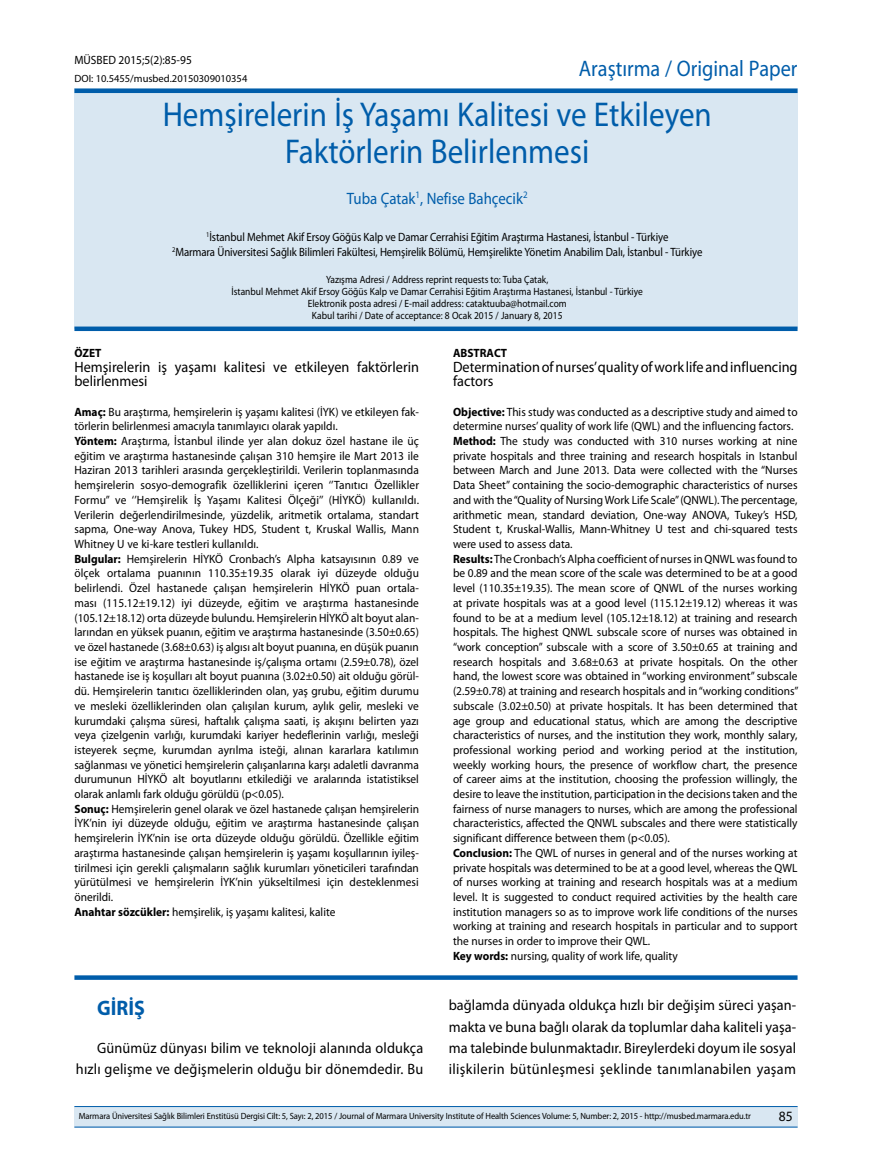
<style>
.page{position:relative;width:872px;height:1170px;background:#fff}
.page>*{position:absolute;margin:0;border:0;box-sizing:border-box;transform-origin:0 0}
.t1{font:34.5px/37.5px "Myriad Pro";color:#005daa;text-align:center;scale:.9 1}
.t2{font:22.5px "Myriad Pro";color:#005daa;scale:.9 1}
.t3{font:700 21px "Myriad Pro";color:#005daa;scale:.95 1}
.t4{font:16.5px "Myriad Pro";color:#005daa;scale:.9 1}
.t5{font:15px/21.5px "Myriad Pro";letter-spacing:.005em;color:#000;scale:.95 1}
.t6{font:14.25px "Myriad Pro";color:#000;scale:.95 1}
.t7{font:12px/14.7px "Myriad Pro";color:#000;scale:.95 1}
.t8{font:12px/15px "Myriad Pro";color:#000;text-align:center;scale:.9 1}
.t9{font:700 12px "Myriad Pro";color:#000;scale:.95 1}
.t10{font:10.5px/12px "Myriad Pro";color:#000;text-align:center;scale:.9 1}
.t11{font:10.5px "Myriad Pro";color:#000}
.t12{font:9px "Myriad Pro";letter-spacing:-.01em;color:#000;scale:.95 1}
.s1{font-weight:700}
</style>
<div class="page">
<div style="left:74px;top:1106px;width:723px;height:21px;background:#d9e7f2"></div>
<hr style="left:74px;top:1126px;width:723px;height:1px;background:#005daa">
<hr style="left:74px;top:1106px;width:723px;height:1px;background:#005daa">
<div style="left:74px;top:88px;width:723px;height:241px;background:#d9e7f2"></div>
<div style="left:74px;top:326px;width:723px;height:5px;background:#005daa"></div>
<svg style="left:74px;top:975px;width:723px;height:4px;background:#166bb1"></svg>
<div style="left:74px;top:88px;width:723px;height:5px;background:#005daa"></div>
<p class="t7" style="left:74px;top:53px;width:125px">MÜSBED 2015;5(2):85-95</p>
<p class="t11" style="left:74px;top:72px;width:174px">DOI: 10.5455/musbed.20150309010354</p>
<h2 class="t2" style="left:579px;top:55px;width:244px">Araştırma / Original Paper</h2>
<h1 class="t1" style="left:163px;top:95px;width:611px">Hemşirelerin İş Yaşamı Kalitesi ve Etkileyen<br>Faktörlerin Belirlenmesi</h1>
<h3 class="t4" style="left:347px;top:188px;width:202px">Tuba Çatak<sup>1</sup>, Nefise Bahçecik<sup>2</sup></h3>
<p class="t8" style="left:172px;top:229px;width:591px"><sup>1</sup>İstanbul Mehmet Akif Ersoy Göğüs Kalp ve Damar Cerrahisi Eğitim Araştırma Hastanesi, İstanbul - Türkiye<br><sup>2</sup>Marmara Üniversitesi Sağlık Bilimleri Fakültesi, Hemşirelik Bölümü, Hemşirelikte Yönetim Anabilim Dalı, İstanbul - Türkiye</p>
<p class="t10" style="left:232px;top:273px;width:458px">Yazışma Adresi / Address reprint requests to: Tuba Çatak,<br>İstanbul Mehmet Akif Ersoy Göğüs Kalp ve Damar Cerrahisi Eğitim Araştırma Hastanesi, İstanbul - Türkiye Elektronik posta adresi / E-mail address: cataktuuba@hotmail.com<br>Kabul tarihi / Date of acceptance: 8 Ocak 2015 / January 8, 2015</p>
<p class="t9" style="left:74px;top:345px;width:30px">ÖZET</p>
<p class="t5" style="left:74px;top:359px;width:364px;line-height:14.7px">Hemşirelerin iş yaşamı kalitesi ve etkileyen faktörlerin belirlenmesi</p>
<p class="t7" style="left:74px;top:404px;width:364px"><span class="s1">Amaç:</span> Bu araştırma, hemşirelerin iş yaşamı kalitesi (İYK) ve etkileyen fak&shy;törlerin belirlenmesi amacıyla tanımlayıcı olarak yapıldı.<br><span class="s1">Yöntem:</span> Araştırma, İstanbul ilinde yer alan dokuz özel hastane ile üç eğitim ve araştırma hastanesinde çalışan 310 hemşire ile Mart 2013 ile Haziran 2013 tarihleri arasında gerçekleştirildi. Verilerin toplanmasında hemşirelerin sosyo-demografik özelliklerini içeren ‘’Tanıtıcı Özellikler Formu’’ ve ‘’Hemşirelik İş Yaşamı Kalitesi Ölçeği’’ (HİYKÖ) kullanıldı.<br>Verilerin değerlendirilmesinde, yüzdelik, aritmetik ortalama, standart sapma, One-way Anova, Tukey HDS, Student t, Kruskal Wallis, Mann Whitney U ve ki-kare testleri kullanıldı.<br><span class="s1">Bulgular:</span> Hemşirelerin HİYKÖ Cronbach’s Alpha katsayısının 0.89 ve ölçek ortalama puanının 110.35±19.35 olarak iyi düzeyde olduğu belirlendi. Özel hastanede çalışan hemşirelerin HİYKÖ puan ortala&shy;ması (115.12±19.12) iyi düzeyde, eğitim ve araştırma hastanesinde (105.12±18.12) orta düzeyde bulundu. Hemşirelerin HİYKÖ alt boyut alan&shy;larından en yüksek puanın, eğitim ve araştırma hastanesinde (3.50±0.65) ve özel hastanede (3.68±0.63) iş algısı alt boyut puanına, en düşük puanın ise eğitim ve araştırma hastanesinde iş/çalışma ortamı (2.59±0.78), özel hastanede ise iş koşulları alt boyut puanına (3.02±0.50) ait olduğu görül&shy;dü. Hemşirelerin tanıtıcı özelliklerinden olan, yaş grubu, eğitim durumu ve mesleki özelliklerinden olan çalışılan kurum, aylık gelir, mesleki ve kurumdaki çalışma süresi, haftalık çalışma saati, iş akışını belirten yazı veya çizelgenin varlığı, kurumdaki kariyer hedeflerinin varlığı, mesleği isteyerek seçme, kurumdan ayrılma isteği, alınan kararlara katılımın sağlanması ve yönetici hemşirelerin çalışanlarına karşı adaletli davranma durumunun HİYKÖ alt boyutlarını etkilediği ve aralarında istatistiksel olarak anlamlı fark olduğu görüldü (p&lt;0.05).<br><span class="s1">Sonuç:</span> Hemşirelerin genel olarak ve özel hastanede çalışan hemşirelerin İYK’nin iyi düzeyde olduğu, eğitim ve araştırma hastanesinde çalışan hemşirelerin İYK’nin ise orta düzeyde olduğu görüldü. Özellikle eğitim araştırma hastanesinde çalışan hemşirelerin iş yaşamı koşullarının iyileş&shy;tirilmesi için gerekli çalışmaların sağlık kurumları yöneticileri tarafından yürütülmesi ve hemşirelerin İYK’nin yükseltilmesi için desteklenmesi önerildi.<br><span class="s1">Anahtar sözcükler:</span> hemşirelik, iş yaşamı kalitesi, kalite</p>
<h3 class="t3" style="left:97px;top:993px;width:52px">GİRİŞ</h3>
<p class="t5" style="left:76px;top:1036px;width:367px;text-align:right">Günümüz dünyası bilim ve teknoloji alanında oldukça hızlı gelişme ve değişmelerin olduğu bir dönemdedir. Bu</p>
<p class="t9" style="left:453px;top:345px;width:58px">ABSTRACT</p>
<p class="t5" style="left:453px;top:359px;width:364px;line-height:14.7px">Determination of nurses’quality of work life and influencing factors</p>
<p class="t7" style="left:453px;top:404px;width:365px"><span class="s1">Objective:</span> This study was conducted as a descriptive study and aimed to determine nurses’ quality of work life (QWL) and the influencing factors.<br><span class="s1">Method:</span> The study was conducted with 310 nurses working at nine private hospitals and three training and research hospitals in Istanbul between March and June 2013. Data were collected with the “Nurses Data Sheet” containing the socio-demographic characteristics of nurses and with the “Quality of Nursing Work Life Scale” (QNWL). The percentage, arithmetic mean, standard deviation, One-way ANOVA, Tukey’s HSD, Student t, Kruskal-Wallis, Mann-Whitney U test and chi-squared tests were used to assess data.<br><span class="s1">Results:</span> The Cronbach’s Alpha coefficient of nurses in QNWL was found to be 0.89 and the mean score of the scale was determined to be at a good level (110.35±19.35). The mean score of QNWL of the nurses working at private hospitals was at a good level (115.12±19.12) whereas it was found to be at a medium level (105.12±18.12) at training and research hospitals. The highest QNWL subscale score of nurses was obtained in “work conception” subscale with a score of 3.50±0.65 at training and research hospitals and 3.68±0.63 at private hospitals. On the other hand, the lowest score was obtained in “working environment” subscale (2.59±0.78) at training and research hospitals and in “working conditions” subscale (3.02±0.50) at private hospitals. It has been determined that age group and educational status, which are among the descriptive characteristics of nurses, and the institution they work, monthly salary, professional working period and working period at the institution, weekly working hours, the presence of workflow chart, the presence of career aims at the institution, choosing the profession willingly, the desire to leave the institution, participation in the decisions taken and the fairness of nurse managers to nurses, which are among the professional characteristics, affected the QNWL subscales and there were statistically significant difference between them (p&lt;0.05).<br><span class="s1">Conclusion:</span> The QWL of nurses in general and of the nurses working at private hospitals was determined to be at a good level, whereas the QWL of nurses working at training and research hospitals was at a medium level. It is suggested to conduct required activities by the health care institution managers so as to improve work life conditions of the nurses working at training and research hospitals in particular and to support the nurses in order to improve their QWL.<br><span class="s1">Key words:</span> nursing, quality of work life, quality</p>
<p class="t5" style="left:449px;top:993px;width:367px;text-align:justify">bağlamda dünyada oldukça hızlı bir değişim süreci yaşan&shy;makta ve buna bağlı olarak da toplumlar daha kaliteli yaşa&shy;ma talebinde bulunmaktadır. Bireylerdeki doyum ile sosyal ilişkilerin bütünleşmesi şeklinde tanımlanabilen yaşam</p>
<p class="t12" style="left:79px;top:1110px;width:709px">Marmara Üniversitesi Sağlık Bilimleri Enstitüsü Dergisi Cilt: 5, Sayı: 2, 2015 / Journal of Marmara University Institute of Health Sciences Volume: 5, Number: 2, 2015 - http://musbed.marmara.edu.tr</p>
<p class="t6" style="left:778px;top:1107px;width:16px">85</p>
</div>
